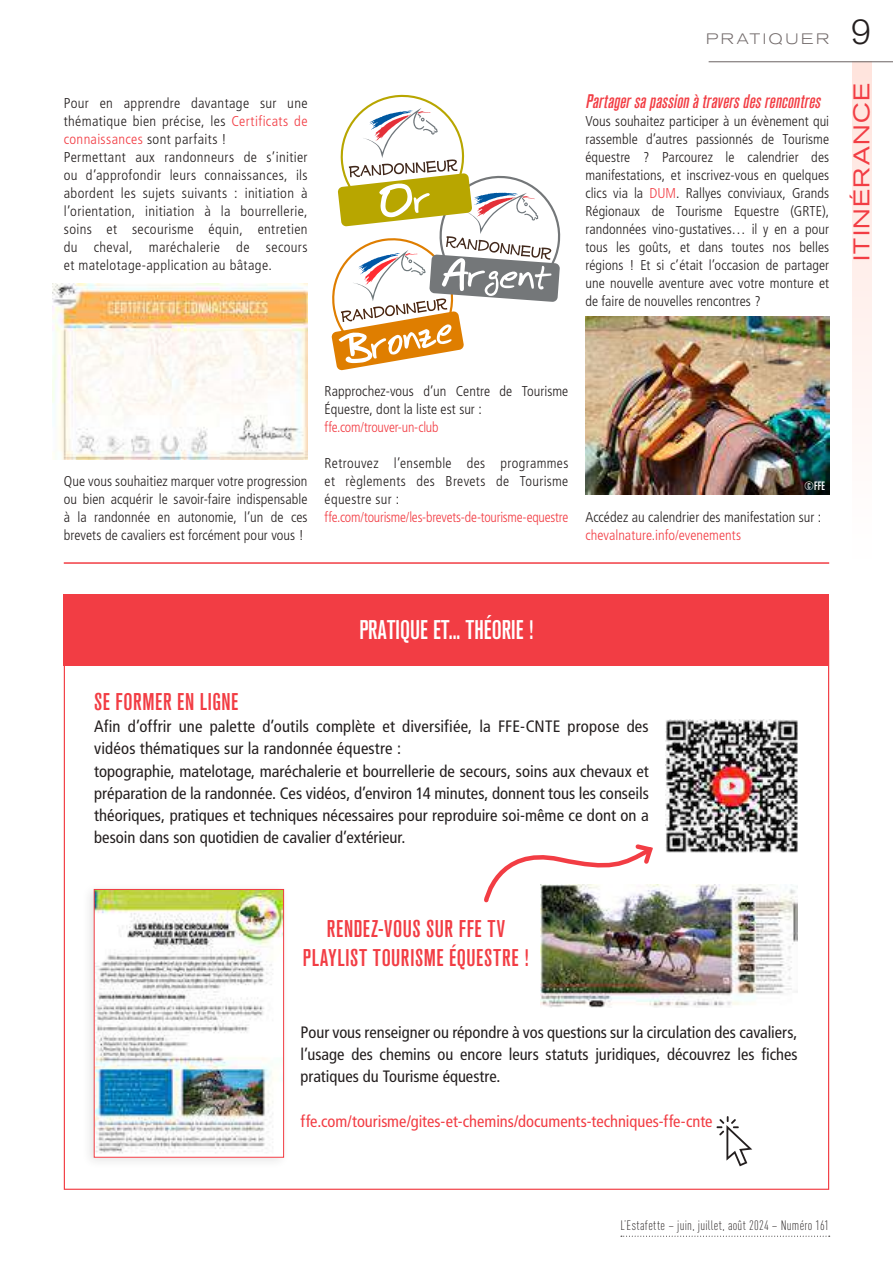
<style>
.page{position:relative;width:893px;height:1263px;background:#fff}
.page>*{position:absolute;margin:0;border:0;box-sizing:border-box;transform-origin:0 0}
.t1{font:300 34.5px "Akzidenz Grotesk BQ";color:#241f1f}
.t2{font:500 condensed 26.85px "Akzidenz Grotesk BQ";color:#fff}
.t3{font:500 condensed 24px/28.8px "Akzidenz Grotesk BQ";letter-spacing:.03em;color:#f23d44;text-align:center}
.t4{font:expanded 22.5px "Akzidenz Grotesk BQ";letter-spacing:.06em;color:#f23d44}
.t5{font:italic 500 condensed 19.5px "Akzidenz Grotesk BQ";color:#f23d44}
.t6{font:condensed 16.5px/22.2px "Frutiger LT Std";color:#241f1f}
.t7{font:condensed 16.5px "Frutiger LT Std";color:#f23d44}
.t8{font:300 expanded 15px "Akzidenz Grotesk BQ";letter-spacing:.18em;color:#726a6a}
.t9{font:300 condensed 14.25px/18px "Frutiger LT Std";letter-spacing:.02em;color:#241f1f;text-align:justify}
.t10{font:300 condensed 14.25px "Frutiger LT Std";letter-spacing:-.015em;color:#f23d44}
.t11{font:300 condensed 14.25px "Frutiger LT Std";letter-spacing:.005em;color:#f23d44}
.t12{font:300 13.5px "DIN Cond";letter-spacing:.02em;color:#241f1f}
.t13{font:500 condensed 12px "Akzidenz Grotesk BQ";color:#fff}
.s1{color:#f23d44}
</style>
<div class="page">
<div style="left:852px;top:62px;width:19px;height:497px;background:linear-gradient(to bottom,#ffe4dd,#fff)"></div>
<hr style="left:709px;top:61px;width:184px;height:1px;background:#726a6a">
<svg style="left:621px;top:1236px;width:209px;height:1px"></svg>
<img style="left:52px;top:284px;width:256px;height:176px">
<img style="left:585px;top:317px;width:244px;height:177px">
<hr style="left:64px;top:562px;width:765px;height:2px;background:#f23d44">
<svg style="left:331px;top:94px;width:230px;height:276px"></svg>
<div style="left:64px;top:594px;width:765px;height:71px;background:#f23d44"></div>
<img style="left:666px;top:719px;width:132px;height:133px">
<div style="left:81px;top:882px;width:209px;height:287px;background:#241f1f;opacity:.11"></div>
<img style="left:96px;top:891px;width:186px;height:264px">
<div style="left:94px;top:889px;width:190px;height:268px;border:1px solid #f23d44"></div>
<svg style="left:716px;top:1116px;width:36px;height:50px"></svg>
<img style="left:540px;top:884px;width:257px;height:123px">
<svg style="left:484px;top:844px;width:172px;height:61px"></svg>
<p class="t9" style="left:64px;top:94px;width:245px;text-align:left">Pour en apprendre davantage sur une thématique bien précise, les <span class="s1">Certificats de connaissances</span> sont parfaits !<br>Permettant aux randonneurs de s’initier ou d’approfondir leurs connaissances, ils abordent les sujets suivants : initiation à l’orientation, initiation à la bourrellerie, soins et secourisme équin, entretien du cheval, maréchalerie de secours et matelotage-application au bâtage.</p>
<p class="t8" style="left:706px;top:30px;width:125px">PRATIQUER</p>
<h3 class="t5" style="left:585px;top:90px;width:240px">Partagersapassionàtraversdesrencontres</h3>
<p class="t9" style="left:585px;top:112px;width:245px">Vous souhaitez participer à un évènement qui rassemble d’autres passionnés de Tourisme équestre ? Parcourez le calendrier des manifestations, et inscrivez-vous en quelques clics via la <span class="s1">DUM</span>. Rallyes conviviaux, Grands Régionaux de Tourisme Equestre (GRTE), randonnées vino-gustatives… il y en a pour tous les goûts, et dans toutes nos belles régions ! Et si c’était l’occasion de partager une nouvelle aventure avec votre monture et de faire de nouvelles rencontres ?</p>
<h1 class="t1" style="left:851px;top:12px;width:22px">9</h1>
<h3 class="t4" style="left:848px;top:261px;width:180px;rotate:-90deg">ITINÉRANCE</h3>
<p class="t9" style="left:64px;top:472px;width:245px">Que vous souhaitiez marquer votre progression ou bien acquérir le savoir-faire indispensable à la randonnée en autonomie, l’un de ces brevets de cavaliers est forcément pour vous !</p>
<p class="t9" style="left:325px;top:382px;width:245px">Rapprochez-vous d’un Centre de Tourisme<br>Équestre, dont la liste est sur :</p>
<p class="t10" style="left:325px;top:419px;width:115px">ffe.com/trouver-un-club</p>
<p class="t9" style="left:325px;top:454px;width:245px">Retrouvez l’ensemble des programmes et règlements des Brevets de Tourisme équestre sur :</p>
<p class="t10" style="left:325px;top:509px;width:245px">ffe.com/tourisme/les-brevets-de-tourisme-equestre</p>
<p class="t13" style="left:804px;top:479px;width:22px">©FFE</p>
<p class="t9" style="left:585px;top:508px;width:237px">Accédez au calendrier des manifestation sur :</p>
<p class="t11" style="left:585px;top:527px;width:157px">chevalnature.info/evenements</p>
<h2 class="t2" style="left:359px;top:615px;width:176px">PRATIQUE ET... THÉORIE !</h2>
<h3 class="t3" style="left:94px;top:687px;width:146px">SE FORMER EN LIGNE</h3>
<p class="t6" style="left:94px;top:715px;width:556px">Afin d’offrir une palette d’outils complète et diversifiée, la FFE-CNTE propose des vidéos thématiques sur la randonnée équestre :<br>topographie, matelotage, maréchalerie et bourrellerie de secours, soins aux chevaux et préparation de la randonnée. Ces vidéos, d’environ 14 minutes, donnent tous les conseils théoriques, pratiques et techniques nécessaires pour reproduire soi-même ce dont on a besoin dans son quotidien de cavalier d’extérieur.</p>
<h3 class="t3" style="left:303px;top:914px;width:227px">RENDEZ-VOUS SUR FFE TV<br>PLAYLIST TOURISME ÉQUESTRE !</h3>
<p class="t6" style="left:301px;top:1021px;width:498px;text-align:justify">Pour vous renseigner ou répondre à vos questions sur la circulation des cavaliers, l’usage des chemins ou encore leurs statuts juridiques, découvrez les fiches pratiques du Tourisme équestre.</p>
<p class="t7" style="left:301px;top:1111px;width:413px">ffe.com/tourisme/gites-et-chemins/documents-techniques-ffe-cnte</p>
<p class="t12" style="left:620px;top:1217px;width:210px">L’Estafette – juin, juillet, août 2024 – Numéro 161</p>
</div>
